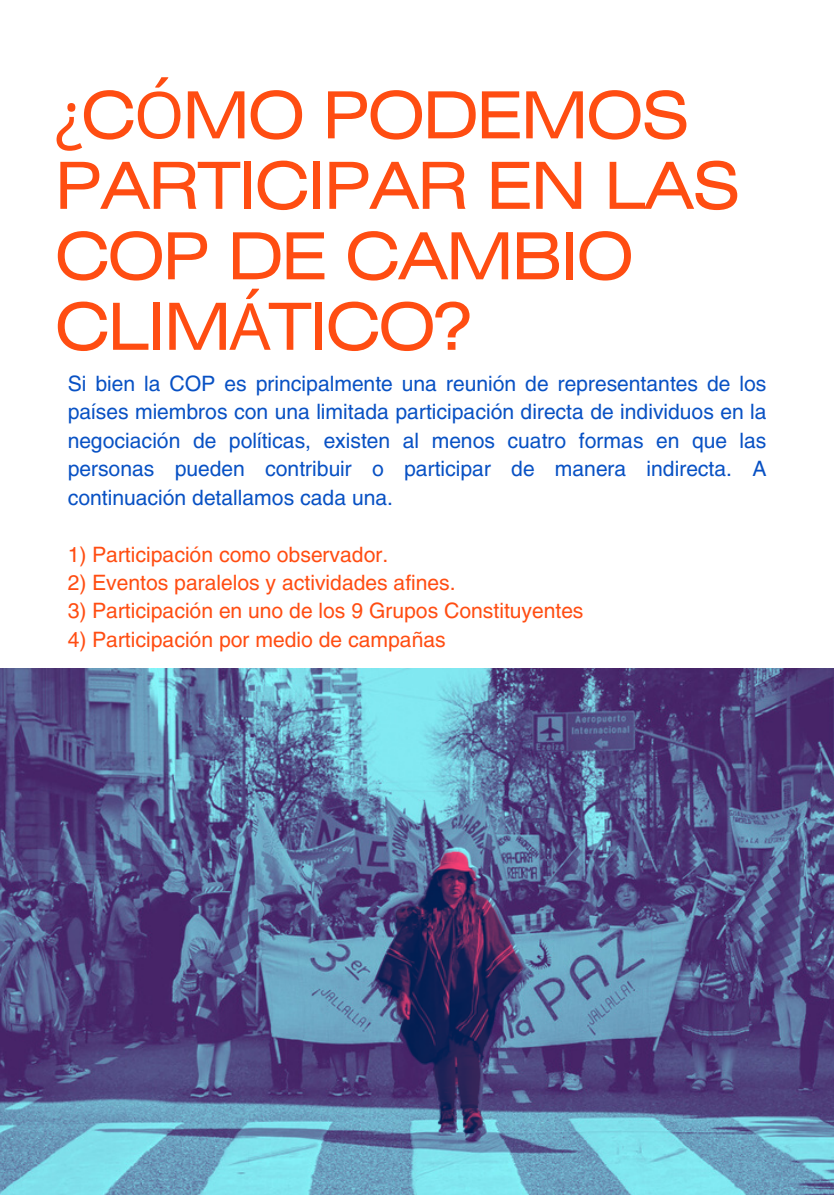
<style>
.page{position:relative;width:834px;height:1196px;background:#fff}
.page>*{position:absolute;margin:0;border:0;box-sizing:border-box;transform-origin:0 0}
.t1{font:64.8px/70.4px "Helios Ext";letter-spacing:-.03em;color:#ff4d12}
.t2{font:21px/28.4px "Helios";color:#0851c4;text-align:justify}
.t3{font:21px "Helios";color:#ff4d12}
.s1{font-family:"Noto Sans"}
</style>
<div class="page">
<img style="left:0;top:668px;width:834px;height:12px">
<img style="left:0;top:680px;width:834px;height:514px">
<p class="t1" style="left:55px;top:86px;width:687px"><span class="s1">¿</span>C<span class="s1">Ó</span>MO PODEMOS<br>PARTICIPAR EN LAS<br>COP DE CAMBIO<br>CLIM<span class="s1">Á</span>TICO?</p>
<p class="t2" style="left:68px;top:368px;width:700px">Si bien la COP es principalmente una reunión de representantes de los países miembros con una limitada participación directa de individuos en la negociación de políticas, existen al menos cuatro formas en que las personas pueden contribuir o participar de manera indirecta. A continuación detallamos cada una.</p>
<p class="t3" style="left:68px;top:540px;width:322px">1) Participación como observador.</p>
<p class="t3" style="left:68px;top:569px;width:389px">2) Eventos paralelos y actividades afines.</p>
<p class="t3" style="left:68px;top:597px;width:517px">3) Participación en uno de los 9 Grupos Constituyentes</p>
<p class="t3" style="left:68px;top:626px;width:380px">4) Participación por medio de campañas</p>
</div>
